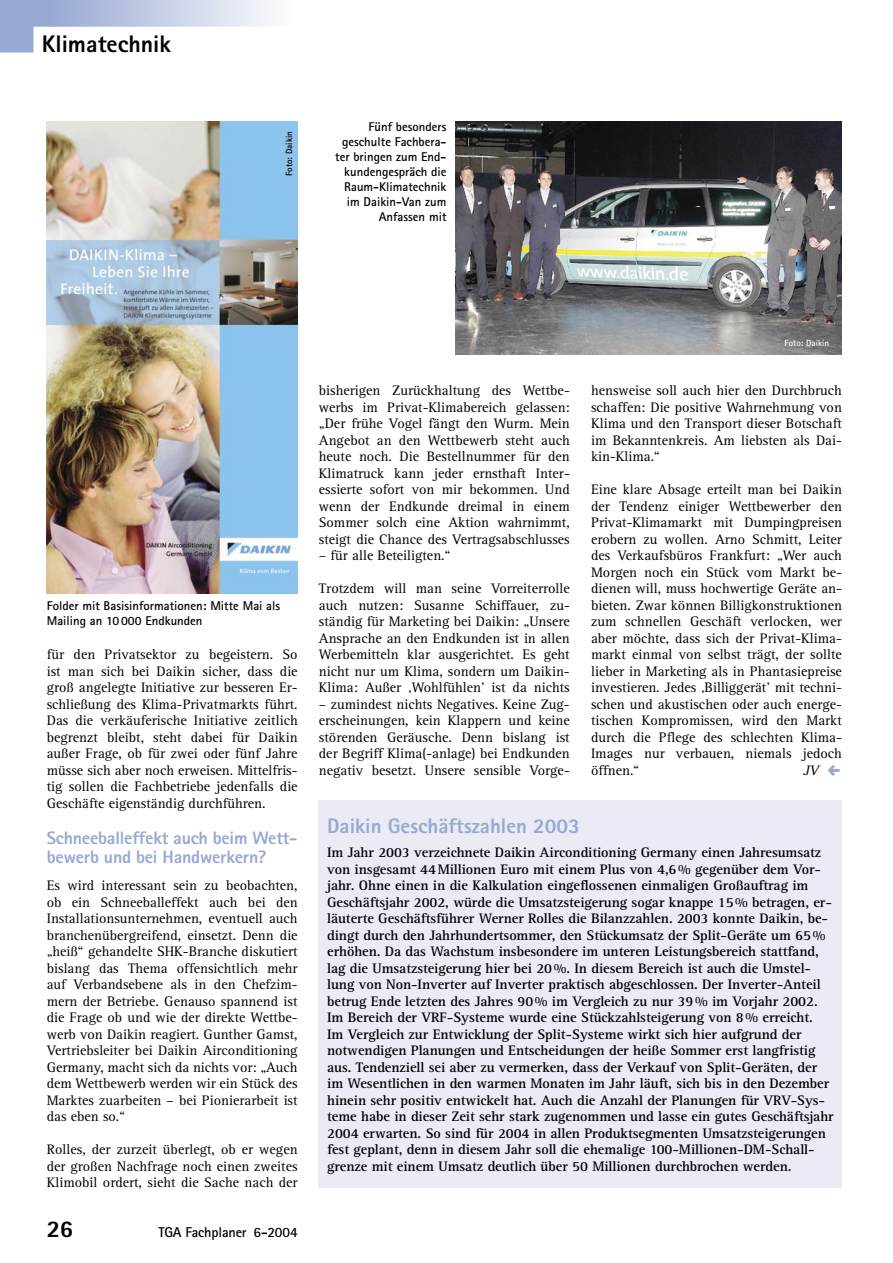
<style>
.page{position:relative;width:893px;height:1263px;background:#fff}
.page>*{position:absolute;margin:0;border:0;box-sizing:border-box;transform-origin:0 0}
.t1{font:800 24px "Rotis Sans Serif";color:#000}
.T09a_Kasten{font:800 21px "Rotis Sans Serif";color:#98a8d3}
.T04a_ZÜ_1{font:800 18px/19.5px "Rotis Sans Serif";letter-spacing:-.01em;color:#98a8d3}
.T01a_Grund{font:14.25px/16.5px "Rotis Serif";color:#000;text-align:justify}
.T09b_Kas_-Text{font:700 14.25px/16.5px "Rotis Serif";letter-spacing:-.005em;color:#000}
.T01b_Grund_n_ZÜ{font:14.25px/16.5px "Rotis Serif";color:#000;text-align:justify}
.t2{font:700 14.25px "Rotis Sans Serif";letter-spacing:-.01em;color:#000}
.T01a_Grund-2{font:italic 14.25px "Rotis Serif";color:#000}
.T02_BU_Autor{font:700 12.75px/15px "Rotis Sans Serif";color:#000}
.T07a_Foto{font:700 9px "Rotis Sans Serif";color:#000}
.T07a_Foto-2{font:700 9px "Rotis Sans Serif";color:#fff}
</style>
<div class="page">
<svg style="left:0;top:0;width:271px;height:53px"></svg>
<img style="left:47px;top:121px;width:251px;height:472px">
<img style="left:455px;top:121px;width:387px;height:233px">
<div style="left:319px;top:800px;width:523px;height:387px;background:#eaebf5"></div>
<h1 class="t1" style="left:42px;top:29px;width:131px">Klimatechnik</h1>
<p class="T07a_Foto" style="left:283px;top:176px;width:46px;rotate:-90deg">Foto: Daikin</p>
<p class="T02_BU_Autor" style="left:335px;top:119px;width:113px;text-align:right">Fünf besonders geschulte Fachbera&shy;ter bringen zum End&shy;kundengespräch die<br>Raum-Klimatechnik im Daikin-Van zum<br>Anfassen mit</p>
<p class="T02_BU_Autor" style="left:47px;top:598px;width:235px">Folder mit Basisinformationen: Mitte Mai als<br>Mailing an 10 000 Endkunden</p>
<p class="T01a_Grund" style="left:47px;top:647px;width:252px">für den Privatsektor zu begeistern. So ist man sich bei Daikin sicher, dass die groß angelegte Initiative zur besseren Er&shy;schließung des Klima-Privatmarkts führt.<br>Das die verkäuferische Initiative zeitlich begrenzt bleibt, steht dabei für Daikin außer Frage, ob für zwei oder fünf Jahre müsse sich aber noch erweisen. Mittelfris&shy;tig sollen die Fachbetriebe jedenfalls die Geschäfte eigenständig durchführen.</p>
<p class="T04a_ZÜ_1" style="left:47px;top:828px;width:252px">Schneeballeffekt auch beim Wett&shy;bewerb und bei Handwerkern?</p>
<p class="T01b_Grund_n_ZÜ" style="left:47px;top:878px;width:252px">Es wird interessant sein zu beobachten, ob ein Schneeballeffekt auch bei den Installationsunternehmen, eventuell auch branchenübergreifend, einsetzt. Denn die „heiß“ gehandelte SHK-Branche diskutiert bislang das Thema offensichtlich mehr auf Verbandsebene als in den Chefzim&shy;mern der Betriebe. Genauso spannend ist die Frage ob und wie der direkte Wettbe&shy;werb von Daikin reagiert. Gunther Gamst, Vertriebsleiter bei Daikin Airconditioning Germany, macht sich da nichts vor: „Auch dem Wettbewerb werden wir ein Stück des Marktes zuarbeiten – bei Pionierarbeit ist das eben so.“</p>
<p class="T01a_Grund" style="left:47px;top:1142px;width:252px">Rolles, der zurzeit überlegt, ob er wegen der großen Nachfrage noch einen zweites Klimobil ordert, sieht die Sache nach der</p>
<h1 class="t1" style="left:47px;top:1213px;width:28px">26</h1>
<p class="t2" style="left:158px;top:1223px;width:141px">TGA Fachplaner 6-2004</p>
<p class="T01a_Grund" style="left:319px;top:383px;width:252px">bisherigen Zurückhaltung des Wettbe&shy;werbs im Privat-Klimabereich gelassen: „Der frühe Vogel fängt den Wurm. Mein Angebot an den Wettbewerb steht auch heute noch. Die Bestellnummer für den Klimatruck kann jeder ernsthaft Inter&shy;essierte sofort von mir bekommen. Und wenn der Endkunde dreimal in einem Sommer solch eine Aktion wahrnimmt, steigt die Chance des Vertragsabschlusses</p>
<p class="T01a_Grund" style="left:319px;top:548px;width:133px">– für alle Beteiligten.“</p>
<p class="T01a_Grund" style="left:319px;top:581px;width:252px">Trotzdem will man seine Vorreiterrolle auch nutzen: Susanne Schiffauer, zu&shy;ständig für Marketing bei Daikin: „Unsere Ansprache an den Endkunden ist in allen Werbemitteln klar ausgerichtet. Es geht nicht nur um Klima, sondern um Daikin-Klima: Außer ‚Wohlfühlen’ ist da nichts</p>
<p class="T01a_Grund" style="left:319px;top:696px;width:252px">– zumindest nichts Negatives. Keine Zug&shy;erscheinungen, kein Klappern und keine störenden Geräusche. Denn bislang ist der Begriff Klima(-anlage) bei Endkunden negativ besetzt. Unsere sensible Vorge-</p>
<p class="T07a_Foto-2" style="left:784px;top:337px;width:46px">Foto: Daikin</p>
<p class="T01a_Grund" style="left:591px;top:383px;width:252px">hensweise soll auch hier den Durchbruch schaffen: Die positive Wahrnehmung von Klima und den Transport dieser Botschaft im Bekanntenkreis. Am liebsten als Dai&shy;kin-Klima.“</p>
<p class="T01a_Grund" style="left:591px;top:482px;width:252px">Eine klare Absage erteilt man bei Daikin der Tendenz einiger Wettbewerber den Privat-Klimamarkt mit Dumpingpreisen erobern zu wollen. Arno Schmitt, Leiter des Verkaufsbüros Frankfurt: „Wer auch Morgen noch ein Stück vom Markt be&shy;dienen will, muss hochwertige Geräte an&shy;bieten. Zwar können Billigkonstruktionen zum schnellen Geschäft verlocken, wer aber möchte, dass sich der Privat-Klima&shy;markt einmal von selbst trägt, der sollte lieber in Marketing als in Phantasiepreise investieren. Jedes ‚Billiggerät’ mit techni&shy;schen und akustischen oder auch energe&shy;tischen Kompromissen, wird den Markt durch die Pflege des schlechten Klima-Images nur verbauen, niemals jedoch öffnen.“</p>
<p class="T01a_Grund-2" style="left:803px;top:762px;width:17px">JV</p>
<p class="T09a_Kasten" style="left:327px;top:812px;width:254px">Daikin Geschäftszahlen 2003</p>
<p class="T09b_Kas_-Text" style="left:327px;top:845px;width:508px">Im Jahr 2003 verzeichnete Daikin Airconditioning Germany einen Jahresumsatz von insgesamt 44 Millionen Euro mit einem Plus von 4,6 % gegenüber dem Vor&shy;jahr. Ohne einen in die Kalkulation eingeflossenen einmaligen Großauftrag im Geschäftsjahr 2002, würde die Umsatzsteigerung sogar knappe 15 % betragen, er&shy;läuterte Geschäftsführer Werner Rolles die Bilanzzahlen. 2003 konnte Daikin, be&shy;dingt durch den Jahrhundertsommer, den Stückumsatz der Split-Geräte um 65 % erhöhen. Da das Wachstum insbesondere im unteren Leistungsbereich stattfand, lag die Umsatzsteigerung hier bei 20 %. In diesem Bereich ist auch die Umstel&shy;lung von Non-Inverter auf Inverter praktisch abgeschlossen. Der Inverter-Anteil betrug Ende letzten des Jahres 90 % im Vergleich zu nur 39 % im Vorjahr 2002.<br>Im Bereich der VRF-Systeme wurde eine Stückzahlsteigerung von 8 % erreicht.<br>Im Vergleich zur Entwicklung der Split-Systeme wirkt sich hier aufgrund der notwendigen Planungen und Entscheidungen der heiße Sommer erst langfristig aus. Tendenziell sei aber zu vermerken, dass der Verkauf von Split-Geräten, der im Wesentlichen in den warmen Monaten im Jahr läuft, sich bis in den Dezember hinein sehr positiv entwickelt hat. Auch die Anzahl der Planungen für VRV-Sys&shy;teme habe in dieser Zeit sehr stark zugenommen und lasse ein gutes Geschäftsjahr 2004 erwarten. So sind für 2004 in allen Produktsegmenten Umsatzsteigerungen fest geplant, denn in diesem Jahr soll die ehemalige 100-Millionen-DM-Schall&shy;grenze mit einem Umsatz deutlich über 50 Millionen durchbrochen werden.</p>
</div>
